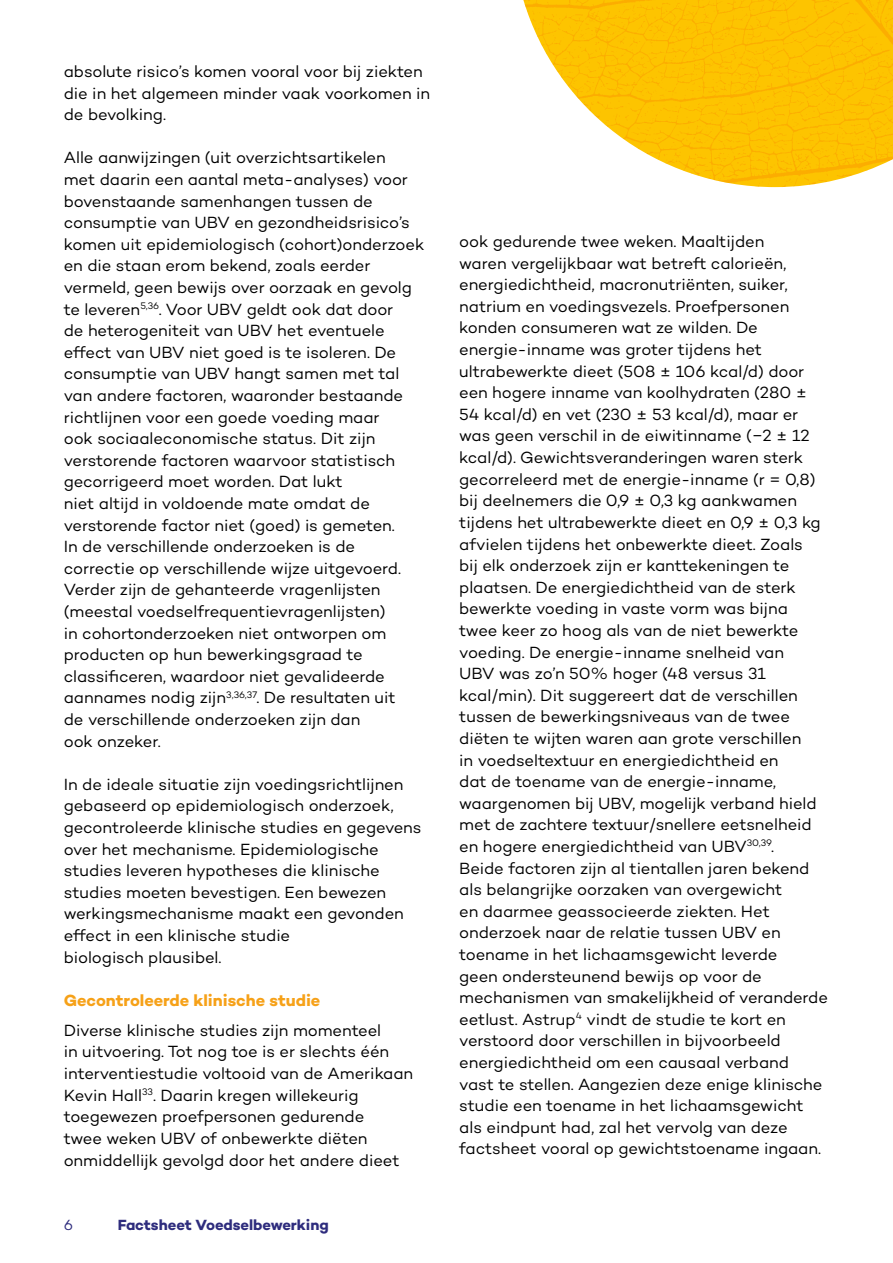
<style>
.page{position:relative;width:893px;height:1263px;background:#fff}
.page>*{position:absolute;margin:0;border:0;box-sizing:border-box;transform-origin:0 0}
.t1{font:16.5px/21.6px "Campton";letter-spacing:-.005em;color:#000}
.t2{font:700 16.5px "Campton";color:#f6a118}
.t3{font:700 15px "Campton";color:#2e2c7d}
.t4{font:15px "Campton";color:#2e2c7d}
</style>
<div class="page">
<img style="left:523px;top:0;width:370px;height:187px">
<p class="t1" style="left:64px;top:60px;width:368px">absolute risico’s komen vooral voor bij ziekten die in het algemeen minder vaak voorkomen in de bevolking.</p>
<p class="t1" style="left:64px;top:147px;width:362px">Alle aanwijzingen (uit overzichtsartikelen<br>met daarin een aantal meta-analyses) voor bovenstaande samenhangen tussen de consumptie van UBV en gezondheidsrisico’s komen uit epidemiologisch (cohort)onderzoek en die staan erom bekend, zoals eerder vermeld, geen bewijs over oorzaak en gevolg te leveren<sup>5,36</sup>. Voor UBV geldt ook dat door<br>de heterogeniteit van UBV het eventuele effect van UBV niet goed is te isoleren. De consumptie van UBV hangt samen met tal van andere factoren, waaronder bestaande richtlijnen voor een goede voeding maar<br>ook sociaaleconomische status. Dit zijn verstorende factoren waarvoor statistisch gecorrigeerd moet worden. Dat lukt<br>niet altijd in voldoende mate omdat de verstorende factor niet (goed) is gemeten.<br>In de verschillende onderzoeken is de correctie op verschillende wijze uitgevoerd.<br>Verder zijn de gehanteerde vragenlijsten (meestal voedselfrequentievragenlijsten)<br>in cohortonderzoeken niet ontworpen om producten op hun bewerkingsgraad te classificeren, waardoor niet gevalideerde aannames nodig zijn<sup>3,36,37</sup>. De resultaten uit<br>de verschillende onderzoeken zijn dan<br>ook onzeker.</p>
<p class="t1" style="left:64px;top:773px;width:359px">In de ideale situatie zijn voedingsrichtlijnen gebaseerd op epidemiologisch onderzoek, gecontroleerde klinische studies en gegevens over het mechanisme. Epidemiologische studies leveren hypotheses die klinische studies moeten bevestigen. Een bewezen werkingsmechanisme maakt een gevonden effect in een klinische studie<br>biologisch plausibel.</p>
<p class="t2" style="left:64px;top:990px;width:258px">Gecontroleerde klinische studie</p>
<p class="t1" style="left:64px;top:1019px;width:351px">Diverse klinische studies zijn momenteel<br>in uitvoering. Tot nog toe is er slechts één interventiestudie voltooid van de Amerikaan Kevin Hall<sup>33</sup>. Daarin kregen willekeurig toegewezen proefpersonen gedurende<br>twee weken UBV of onbewerkte diëten onmiddellijk gevolgd door het andere dieet</p>
<p class="t4" style="left:64px;top:1216px;width:11px">6</p>
<p class="t3" style="left:118px;top:1216px;width:212px">Factsheet Voedselbewerking</p>
<p class="t1" style="left:459px;top:230px;width:370px">ook gedurende twee weken. Maaltijden<br>waren vergelijkbaar wat betreft calorieën, energiedichtheid, macronutriënten, suiker, natrium en voedingsvezels. Proefpersonen konden consumeren wat ze wilden. De energie-inname was groter tijdens het ultrabewerkte dieet (508 ± 106 kcal/d) door een hogere inname van koolhydraten (280 ± 54 kcal/d) en vet (230 ± 53 kcal/d), maar er was geen verschil in de eiwitinname (−2 ± 12 kcal/d). Gewichtsveranderingen waren sterk gecorreleerd met de energie-inname (r = 0,8) bij deelnemers die 0,9 ± 0,3 kg aankwamen tijdens het ultrabewerkte dieet en 0,9 ± 0,3 kg afvielen tijdens het onbewerkte dieet. Zoals<br>bij elk onderzoek zijn er kanttekeningen te plaatsen. De energiedichtheid van de sterk bewerkte voeding in vaste vorm was bijna twee keer zo hoog als van de niet bewerkte voeding. De energie-inname snelheid van<br>UBV was zo’n 50% hoger (48 versus 31 kcal/min). Dit suggereert dat de verschillen tussen de bewerkingsniveaus van de twee diëten te wijten waren aan grote verschillen<br>in voedseltextuur en energiedichtheid en<br>dat de toename van de energie-inname, waargenomen bij UBV, mogelijk verband hield met de zachtere textuur/snellere eetsnelheid en hogere energiedichtheid van UBV<sup>30,39</sup>.<br>Beide factoren zijn al tientallen jaren bekend als belangrijke oorzaken van overgewicht<br>en daarmee geassocieerde ziekten. Het onderzoek naar de relatie tussen UBV en toename in het lichaamsgewicht leverde<br>geen ondersteunend bewijs op voor de mechanismen van smakelijkheid of veranderde eetlust. Astrup<sup>4</sup> vindt de studie te kort en verstoord door verschillen in bijvoorbeeld energiedichtheid om een causaal verband<br>vast te stellen. Aangezien deze enige klinische studie een toename in het lichaamsgewicht als eindpunt had, zal het vervolg van deze factsheet vooral op gewichtstoename ingaan.</p>
</div>
